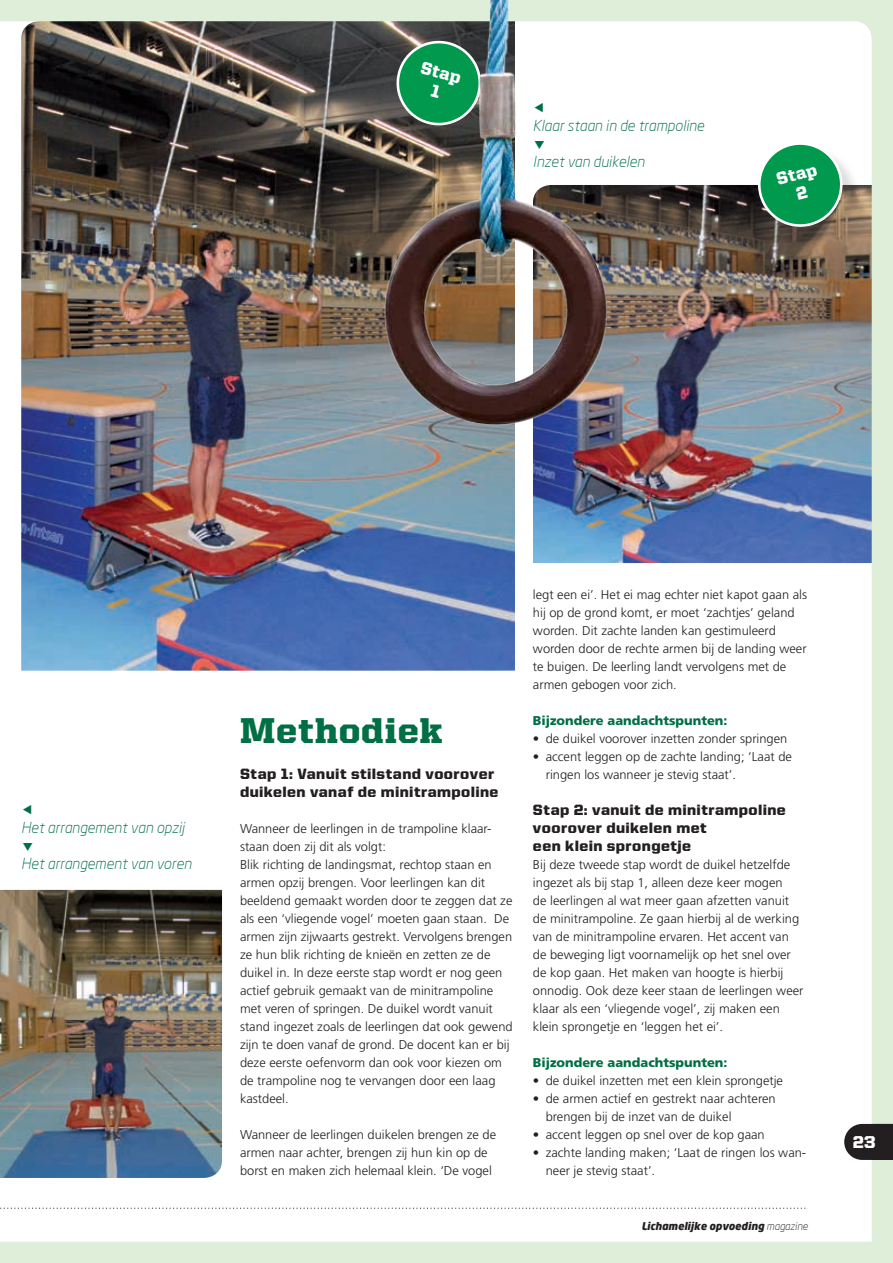
<style>
.page{position:relative;width:893px;height:1263px;background:#dfeed8}
.page>*{position:absolute;margin:0;border:0;box-sizing:border-box;transform-origin:0 0}
.t1{font:900 36px "United Serif Reg";letter-spacing:.025em;color:#016f45}
.t2{font:900 17.7px/19.5px "United Serif Reg";color:#fff;text-align:center;scale:.96 1}
.t3{font:900 17.25px "United Sans Reg";color:#fff}
.t4{font:900 15px/18px "United Sans Reg";letter-spacing:.025em;color:#231f20}
.t5{font:italic 300 15px "Neo Sans";color:#016f45}
.t6{font:300 12.75px/18px "Frutiger LT Std";color:#231f20}
.t7{font:900 12.75px "Frutiger LT Std";color:#016f45}
.t8{font:italic 900 10.5px "Neo Sans";color:#231f20}
.s1{font-weight:300}
</style>
<div class="page">
<div style="left:0;top:21px;width:872px;height:1221px;background:#fff"></div>
<img style="left:21px;top:21px;width:494px;height:650px">
<img style="left:533px;top:185px;width:339px;height:378px">
<img style="left:0;top:890px;width:222px;height:288px">
<div style="left:760px;top:145px;width:101px;height:100px;background:#231f20;opacity:.15"></div>
<svg style="left:755px;top:139px;width:91px;height:91px;background:#4ca576"></svg>
<img style="left:342px;top:0;width:308px;height:448px">
<svg style="left:844px;top:1124px;width:49px;height:36px;background:#353132"></svg>
<svg style="left:0;top:1207px;width:808px;height:2px;background:#e0e0e0"></svg>
<svg style="left:23px;top:804px;width:8px;height:10px"></svg>
<svg style="left:23px;top:842px;width:10px;height:9px"></svg>
<svg style="left:535px;top:102px;width:8px;height:10px"></svg>
<svg style="left:535px;top:140px;width:9px;height:9px"></svg>
<h2 class="t2" style="left:424px;top:57px;width:44px;rotate:15deg">Stap<br>1</h2>
<p class="t5" style="left:533px;top:116px;width:173px">Klaar staan in de trampoline</p>
<p class="t5" style="left:533px;top:152px;width:113px">Inzet van duikelen</p>
<h2 class="t2" style="left:774px;top:170px;width:44px;rotate:-15deg">Stap<br>2</h2>
<p class="t5" style="left:21px;top:818px;width:165px">Het arrangement van opzij</p>
<p class="t5" style="left:21px;top:854px;width:172px">Het arrangement van voren</p>
<h1 class="t1" style="left:240px;top:710px;width:204px">Methodiek</h1>
<p class="t4" style="left:240px;top:764px;width:260px">Stap 1: Vanuit stilstand voorover duikelen vanaf de minitrampoline</p>
<p class="t6" style="left:240px;top:819px;width:274px">Wanneer de leerlingen in de trampoline klaar&shy;staan doen zij dit als volgt:<br>Blik richting de landingsmat, rechtop staan en armen opzij brengen. Voor leerlingen kan dit beeldend gemaakt worden door te zeggen dat ze als een ‘vliegende vogel’ moeten gaan staan. De armen zijn zijwaarts gestrekt. Vervolgens brengen ze hun blik richting de knieën en zetten ze de duikel in. In deze eerste stap wordt er nog geen actief gebruik gemaakt van de minitrampoline met veren of springen. De duikel wordt vanuit stand ingezet zoals de leerlingen dat ook gewend zijn te doen vanaf de grond. De docent kan er bij deze eerste oefenvorm dan ook voor kiezen om de trampoline nog te vervangen door een laag kastdeel.</p>
<p class="t6" style="left:240px;top:1125px;width:258px">Wanneer de leerlingen duikelen brengen ze de armen naar achter, brengen zij hun kin op de borst en maken zich helemaal klein. ‘De vogel</p>
<p class="t6" style="left:533px;top:585px;width:276px">legt een ei’. Het ei mag echter niet kapot gaan als hij op de grond komt, er moet ‘zachtjes’ geland worden. Dit zachte landen kan gestimuleerd worden door de rechte armen bij de landing weer te buigen. De leerling landt vervolgens met de armen gebogen voor zich.</p>
<p class="t7" style="left:533px;top:712px;width:196px">Bijzondere aandachtspunten:</p>
<p class="t6" style="left:533px;top:729px;width:256px">• de duikel voorover inzetten zonder springen</p>
<p class="t6" style="left:546px;top:747px;width:248px;text-indent:-13px">• accent leggen op de zachte landing; ‘Laat de ringen los wanneer je stevig staat’.</p>
<p class="t4" style="left:533px;top:800px;width:254px">Stap 2: vanuit de minitrampoline voorover duikelen met<br>een klein sprongetje</p>
<p class="t6" style="left:533px;top:855px;width:272px">Bij deze tweede stap wordt de duikel hetzelfde ingezet als bij stap 1, alleen deze keer mogen<br>de leerlingen al wat meer gaan afzetten vanuit de minitrampoline. Ze gaan hierbij al de werking van de minitrampoline ervaren. Het accent van de beweging ligt voornamelijk op het snel over de kop gaan. Het maken van hoogte is hierbij onnodig. Ook deze keer staan de leerlingen weer klaar als een ‘vliegende vogel’, zij maken een klein sprongetje en ‘leggen het ei’.</p>
<p class="t7" style="left:533px;top:1054px;width:196px">Bijzondere aandachtspunten:</p>
<p class="t6" style="left:533px;top:1071px;width:252px">• de duikel inzetten met een klein sprongetje</p>
<p class="t6" style="left:546px;top:1089px;width:231px;text-indent:-13px">• de armen actief en gestrekt naar achteren brengen bij de inzet van de duikel</p>
<p class="t6" style="left:533px;top:1125px;width:233px">• accent leggen op snel over de kop gaan</p>
<p class="t6" style="left:546px;top:1143px;width:262px;text-indent:-13px">• zachte landing maken; ‘Laat de ringen los wan&shy;neer je stevig staat’.</p>
<p class="t8" style="left:641px;top:1219px;width:168px">Lichamelijke opvoeding <span class="s1">magazine</span></p>
<h3 class="t3" style="left:853px;top:1133px;width:25px">23</h3>
</div>
